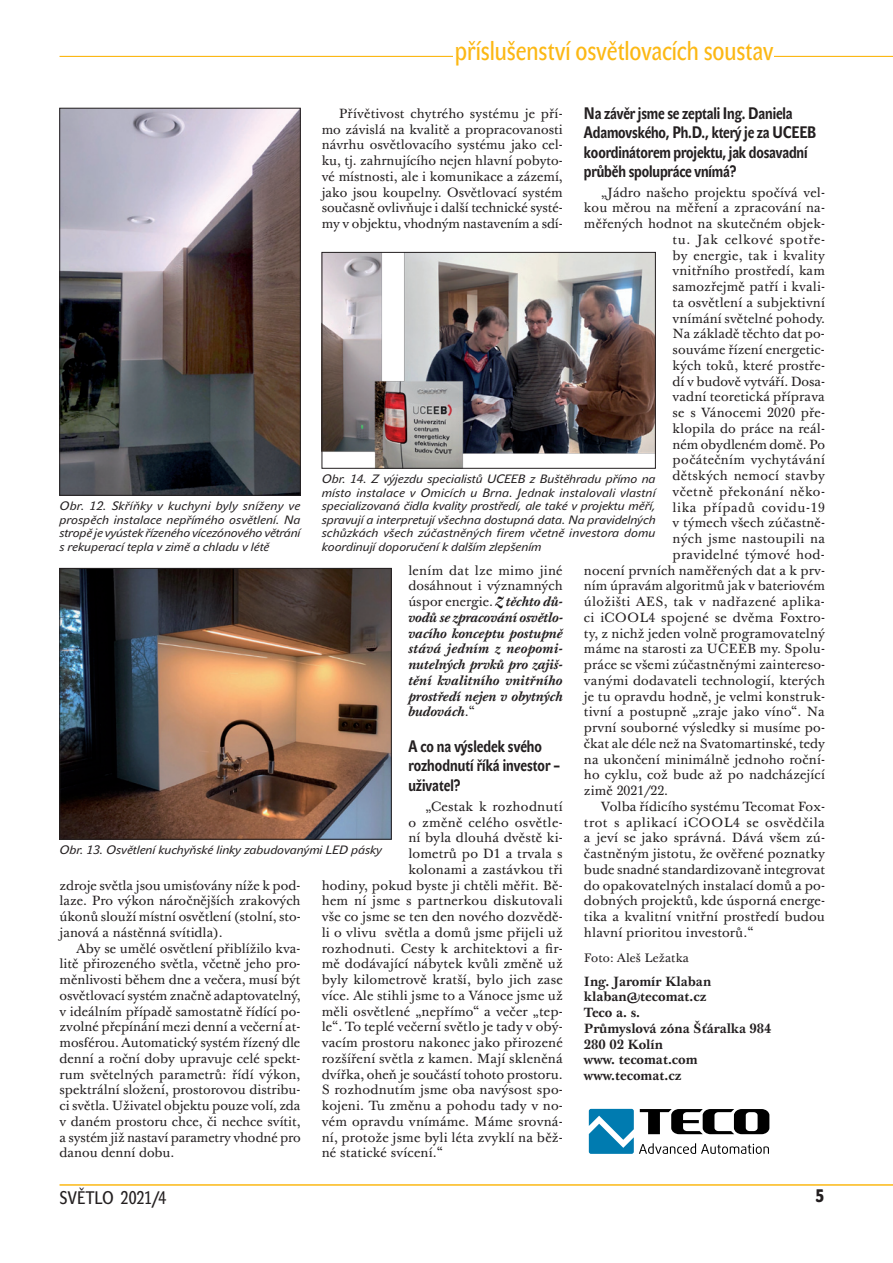
<style>
.page{position:relative;width:893px;height:1263px;background:#fff}
.page>*{position:absolute;margin:0;border:0;box-sizing:border-box;transform-origin:0 0}
.t1{font:27px "John Sans Cond Tx NCE";letter-spacing:-.005em;color:#fcb814}
.t2{font:18px "John Sans Cond Tx NCE";letter-spacing:.01em;color:#231f20}
.t3{font:18px "John Sans Cond Black SCCE";color:#231f20}
.t4{font:700 16.5px/19.5px "John Sans Cond Tx NCE";letter-spacing:-.01em;color:#231f20}
.t5{font:13.05px/15.8px "Baskerville Ten OT";letter-spacing:.01em;color:#231f20;text-align:justify}
.t6{font:italic 700 13.05px/15.8px "Baskerville Ten OT";color:#231f20;text-align:justify}
.t7{font:700 13.05px/15.8px "Baskerville Ten OT";color:#231f20}
.t8{font:13.05px "Baskerville Ten OT";letter-spacing:.04em;color:#231f20}
.t9{font:13.05px "Baskerville Ten OT";letter-spacing:.045em;color:#231f20}
.t10{font:13.05px "Baskerville Ten OT";letter-spacing:.03em;color:#231f20}
.t11{font:13.05px "Baskerville Ten OT";letter-spacing:.05em;color:#231f20}
.t12{font:italic 12px/13.5px "John Sans Tx NCE";color:#231f20;text-align:justify}
.t13{font:12px "Baskerville Ten OT";letter-spacing:.01em;color:#231f20}
.s1{font-weight:400;font-style:normal}
</style>
<div class="page">
<hr style="left:60px;top:1184px;width:833px;height:2px;background:#fcb814">
<hr style="left:60px;top:56px;width:833px;height:1px;background:#fcb814">
<div style="left:453px;top:40px;width:320px;height:31px;background:#fff"></div>
<svg style="left:589px;top:1109px;width:180px;height:45px"></svg>
<img style="left:62px;top:110px;width:236px;height:383px">
<div style="left:60px;top:108px;width:240px;height:387px;border:1px solid #231f20"></div>
<img style="left:62px;top:570px;width:327px;height:267px">
<div style="left:60px;top:568px;width:331px;height:271px;border:1px solid #231f20"></div>
<img style="left:324px;top:254px;width:330px;height:212px">
<div style="left:322px;top:252px;width:334px;height:216px;border:1px solid #231f20"></div>
<h1 class="t1" style="left:455px;top:36px;width:320px">příslušenství osvětlovacích soustav</h1>
<p class="t4" style="left:584px;top:103px;width:234px">Na závěr jsme se zeptali Ing. Daniela Adamovského, Ph.D., který je za UCEEB koordinátorem projektu, jak dosavadní průběh spolupráce vnímá?</p>
<p class="t5" style="left:601px;top:184px;width:225px">„Jádro našeho projektu spočívá vel-</p>
<p class="t5" style="left:584px;top:200px;width:242px">kou měrou na měření a zpracování na-</p>
<p class="t5" style="left:584px;top:216px;width:242px">měřených hodnot na skutečném objek-</p>
<p class="t9" style="left:673px;top:231px;width:154px">tu. Jak celkové spotře-</p>
<p class="t5" style="left:673px;top:247px;width:154px">by energie, tak i kvality</p>
<p class="t5" style="left:673px;top:263px;width:154px">vnitřního prostředí, kam</p>
<p class="t5" style="left:673px;top:279px;width:154px">samozřejmě patří i kvali-</p>
<p class="t5" style="left:673px;top:295px;width:154px">ta osvětlení a subjektivní</p>
<p class="t5" style="left:673px;top:310px;width:154px">vnímání světelné pohody.</p>
<p class="t5" style="left:673px;top:326px;width:154px">Na základě těchto dat po-</p>
<p class="t5" style="left:673px;top:342px;width:154px">souváme řízení energetic-</p>
<p class="t5" style="left:673px;top:358px;width:154px">kých toků, které prostře-</p>
<p class="t5" style="left:673px;top:373px;width:154px">dí v budově vytváří. Dosa-</p>
<p class="t5" style="left:673px;top:389px;width:154px">vadní teoretická příprava</p>
<p class="t5" style="left:673px;top:405px;width:154px">se s Vánocemi 2020 pře-</p>
<p class="t5" style="left:673px;top:421px;width:154px">klopila do práce na reál-</p>
<p class="t5" style="left:673px;top:436px;width:154px">ném obydleném domě. Po</p>
<p class="t5" style="left:673px;top:452px;width:154px">počátečním vychytávání</p>
<p class="t5" style="left:673px;top:468px;width:154px">dětských nemocí stavby</p>
<p class="t10" style="left:673px;top:483px;width:154px">včetně překonání něko-</p>
<p class="t11" style="left:673px;top:499px;width:154px">lika případů covidu-19</p>
<p class="t5" style="left:673px;top:515px;width:154px">v týmech všech zúčastně-</p>
<p class="t5" style="left:673px;top:531px;width:154px">ných jsme nastoupili na</p>
<p class="t5" style="left:673px;top:547px;width:154px">pravidelné týmové hod-</p>
<p class="t5" style="left:584px;top:563px;width:242px">nocení prvních naměřených dat a k prv-</p>
<p class="t5" style="left:584px;top:578px;width:242px">ním úpravám algoritmů jak v bateriovém</p>
<p class="t5" style="left:584px;top:594px;width:242px">úložišti AES, tak v nadřazené aplika-</p>
<p class="t5" style="left:584px;top:610px;width:243px">ci iCOOL4 spojené se dvěma Foxtro-</p>
<p class="t5" style="left:584px;top:626px;width:242px">ty, z nichž jeden volně programovatelný</p>
<p class="t5" style="left:584px;top:641px;width:242px">máme na starosti za UCEEB my. Spolu-</p>
<p class="t5" style="left:584px;top:657px;width:242px">práce se všemi zúčastněnými zaintereso-</p>
<p class="t5" style="left:584px;top:673px;width:242px">vanými dodavateli technologií, kterých</p>
<p class="t5" style="left:584px;top:689px;width:242px">je tu opravdu hodně, je velmi konstruk-</p>
<p class="t5" style="left:584px;top:704px;width:242px">tivní a postupně „zraje jako víno“. Na</p>
<p class="t5" style="left:584px;top:720px;width:242px">první souborné výsledky si musíme po-</p>
<p class="t5" style="left:584px;top:736px;width:242px">čkat ale déle než na Svatomartinské, tedy</p>
<p class="t5" style="left:584px;top:752px;width:242px">na ukončení minimálně jednoho roční-</p>
<p class="t5" style="left:584px;top:767px;width:242px">ho cyklu, což bude až po nadcházející</p>
<p class="t5" style="left:584px;top:783px;width:86px">zimě 2021/22.</p>
<p class="t5" style="left:601px;top:799px;width:225px">Volba řídicího systému Tecomat Fox-</p>
<p class="t8" style="left:584px;top:814px;width:242px">trot s aplikací iCOOL4 se osvědčila</p>
<p class="t5" style="left:584px;top:830px;width:243px">a jeví se jako správná. Dává všem zú-</p>
<p class="t5" style="left:584px;top:846px;width:242px">častněným jistotu, že ověřené poznatky</p>
<p class="t5" style="left:584px;top:862px;width:243px">bude snadné standardizovaně integrovat</p>
<p class="t5" style="left:584px;top:877px;width:242px">do opakovatelných instalací domů a po-</p>
<p class="t5" style="left:584px;top:893px;width:242px">dobných projektů, kde úsporná energe-</p>
<p class="t5" style="left:584px;top:909px;width:242px">tika a kvalitní vnitřní prostředí budou</p>
<p class="t5" style="left:584px;top:925px;width:171px">hlavní prioritou investorů.“</p>
<p class="t13" style="left:584px;top:950px;width:107px">Foto: Aleš Ležatka</p>
<p class="t7" style="left:584px;top:974px;width:189px">Ing. Jaromír Klaban klaban@tecomat.cz<br>Teco a. s.<br>Průmyslová zóna Šťáralka 984<br>280 02 Kolín<br>www. tecomat.com www.tecomat.cz</p>
<p class="t5" style="left:322px;top:106px;width:242px;text-indent:17px">Přívětivost chytrého systému je pří&shy;mo závislá na kvalitě a propracovanosti návrhu osvětlovacího systému jako cel&shy;ku, tj. zahrnujícího nejen hlavní pobyto&shy;vé místnosti, ale i komunikace a zázemí, jako jsou koupelny. Osvětlovací systém současně ovlivňuje i další technické systé&shy;my v objektu, vhodným nastavením a sdí-</p>
<p class="t12" style="left:322px;top:472px;width:335px">Obr. 14. Z výjezdu specialistů UCEEB z Buštěhradu přímo na místo instalace v Omicích u Brna. Jednak instalovali vlastní specializovaná čidla kvality prostředí, ale také v projektu měří, spravují a interpretují všechna dostupná data. Na pravidelných schůzkách všech zúčastněných firem včetně investora domu koordinují doporučení k dalším zlepšením</p>
<p class="t12" style="left:59px;top:499px;width:242px">Obr. 12. Skříňky v kuchyni byly sníženy ve prospěch instalace nepřímého osvětlení. Na stropě je vyústek řízeného vícezónového větrání s rekuperací tepla v zimě a chladu v létě</p>
<p class="t6" style="left:408px;top:563px;width:156px"><span class="s1">lením dat lze mimo jiné dosáhnout i významných úspor energie.</span> Z těchto dů&shy;vodů se zpracování osvětlo&shy;vacího konceptu postupně stává jedním z neopomi&shy;nutelných prvků pro zajiš&shy;tění kvalitního vnitřního prostředí nejen v obytných budovách<span class="s1">.“</span></p>
<p class="t4" style="left:408px;top:736px;width:153px">A co na výsledek svého rozhodnutí říká investor – uživatel?</p>
<p class="t5" style="left:425px;top:799px;width:139px">„Cestak k rozhodnutí</p>
<p class="t5" style="left:408px;top:814px;width:156px">o změně celého osvětle-</p>
<p class="t5" style="left:408px;top:830px;width:156px">ní byla dlouhá dvěstě ki-</p>
<p class="t5" style="left:408px;top:846px;width:156px">lometrů po D1 a trvala s</p>
<p class="t5" style="left:408px;top:862px;width:156px">kolonami a zastávkou tři</p>
<p class="t5" style="left:322px;top:877px;width:242px">hodiny, pokud byste ji chtěli měřit. Bě-</p>
<p class="t5" style="left:322px;top:893px;width:243px">hem ní jsme s partnerkou diskutovali</p>
<p class="t5" style="left:322px;top:909px;width:242px">vše co jsme se ten den nového dozvědě-</p>
<p class="t5" style="left:322px;top:925px;width:242px">li o vlivu světla a domů jsme přijeli už</p>
<p class="t5" style="left:322px;top:940px;width:242px">rozhodnuti. Cesty k architektovi a fir-</p>
<p class="t5" style="left:322px;top:956px;width:242px">mě dodávající nábytek kvůli změně už</p>
<p class="t5" style="left:322px;top:972px;width:242px">byly kilometrově kratší, bylo jich zase</p>
<p class="t5" style="left:322px;top:988px;width:242px">více. Ale stihli jsme to a Vánoce jsme už</p>
<p class="t5" style="left:322px;top:1003px;width:242px">měli osvětlené „nepřímo“ a večer „tep-</p>
<p class="t5" style="left:322px;top:1019px;width:242px">le“. To teplé večerní světlo je tady v obý-</p>
<p class="t5" style="left:322px;top:1035px;width:242px">vacím prostoru nakonec jako přirozené</p>
<p class="t5" style="left:322px;top:1051px;width:242px">rozšíření světla z kamen. Mají skleněná</p>
<p class="t5" style="left:322px;top:1066px;width:243px">dvířka, oheň je součástí tohoto prostoru.</p>
<p class="t5" style="left:322px;top:1082px;width:242px">S rozhodnutím jsme oba navýsost spo-</p>
<p class="t5" style="left:322px;top:1098px;width:242px">kojeni. Tu změnu a pohodu tady v no-</p>
<p class="t5" style="left:322px;top:1114px;width:242px">vém opravdu vnímáme. Máme srovná-</p>
<p class="t5" style="left:322px;top:1130px;width:242px">ní, protože jsme byli léta zvyklí na běž-</p>
<p class="t5" style="left:322px;top:1145px;width:123px">né statické svícení.“</p>
<p class="t12" style="left:60px;top:843px;width:324px">Obr. 13. Osvětlení kuchyňské linky zabudovanými LED pásky</p>
<p class="t5" style="left:60px;top:877px;width:243px">zdroje světla jsou umisťovány níže k pod&shy;laze. Pro výkon náročnějších zrakových úkonů slouží místní osvětlení (stolní, sto&shy;janová a nástěnná svítidla).</p>
<p class="t5" style="left:60px;top:940px;width:243px;text-indent:17px">Aby se umělé osvětlení přiblížilo kva&shy;litě přirozeného světla, včetně jeho pro&shy;měnlivosti během dne a večera, musí být osvětlovací systém značně adaptovatelný, v ideálním případě samostatně řídící po&shy;zvolné přepínání mezi denní a večerní at&shy;mosférou. Automatický systém řízený dle denní a roční doby upravuje celé spekt&shy;rum světelných parametrů: řídí výkon, spektrální složení, prostorovou distribu&shy;ci světla. Uživatel objektu pouze volí, zda v daném prostoru chce, či nechce svítit, a systém již nastaví parametry vhodné pro danou denní dobu.</p>
<h2 class="t2" style="left:60px;top:1187px;width:108px">SVĚTLO 2021/4</h2>
<h2 class="t3" style="left:815px;top:1185px;width:10px">5</h2>
</div>
